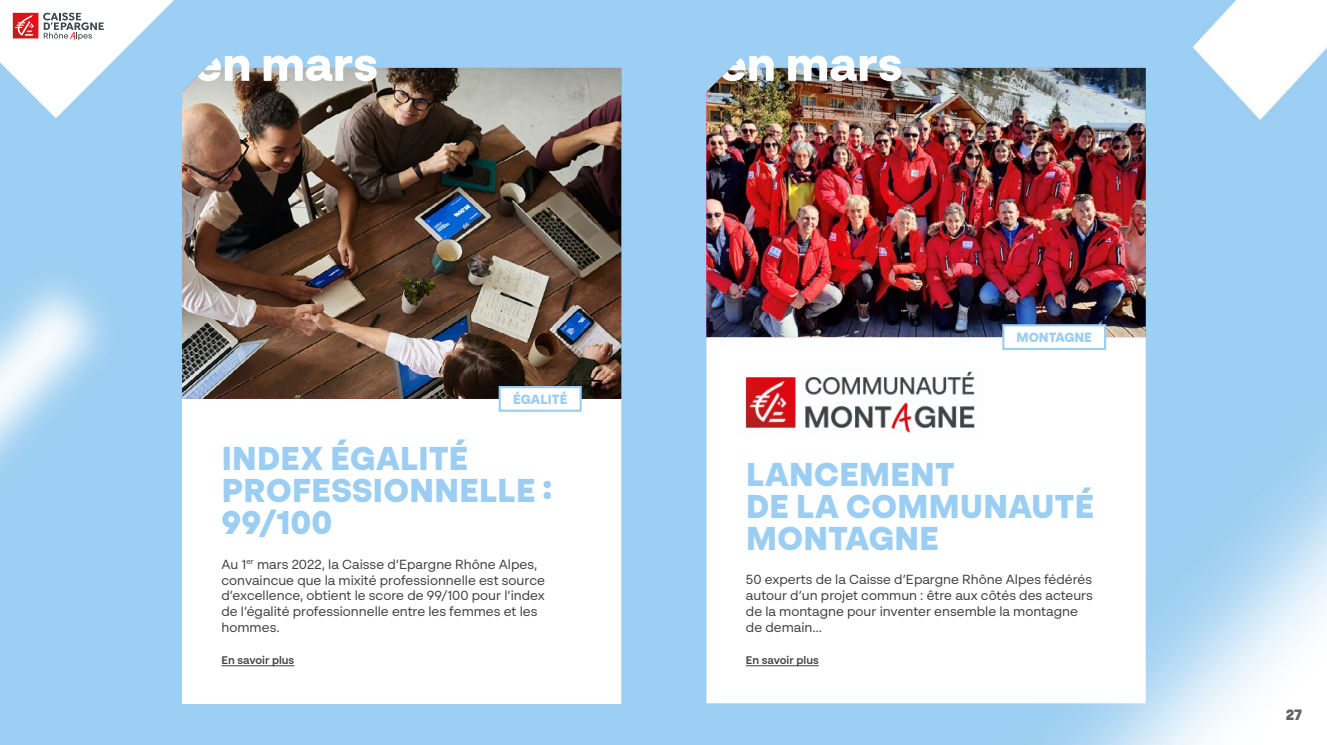
<style>
.page{position:relative;width:1327px;height:745px;background:#fff}
.page>*{position:absolute;margin:0;border:0;box-sizing:border-box;transform-origin:0 0}
.CALEND-titre{font:900 33px/31.9px "BR Sonoma";letter-spacing:.01em;color:#9bcef2}
.t1{font:900 15px "BR Sonoma";color:#646363}
.t2{font:900 13.38px "BR Sonoma";letter-spacing:-.005em;color:#9bcef2}
.CALEND-texte{font:13.12px/15.9px "BR Sonoma";color:#404040}
.web-email{font:600 11px "BR Sonoma";color:#404040}
</style>
<div class="page">
<img style="left:182px;top:68px;width:439px;height:330px">
<hr style="left:222px;top:665px;width:72px;height:1px;background:#404040">
<div style="left:500px;top:387px;width:81px;height:23px;background:#fff"></div>
<div style="left:499px;top:386px;width:83px;height:25px;border:2px solid #9bcef2"></div>
<svg style="left:264px;top:56px;width:113px;height:25px"></svg>
<svg style="left:706px;top:337px;width:440px;height:365px"></svg>
<img style="left:706px;top:68px;width:440px;height:269px">
<img style="left:736px;top:367px;width:247px;height:70px">
<hr style="left:746px;top:665px;width:73px;height:1px;background:#404040">
<div style="left:1003px;top:325px;width:102px;height:24px;background:#fff"></div>
<div style="left:1002px;top:324px;width:104px;height:26px;border:2px solid #9bcef2"></div>
<svg style="left:720px;top:56px;width:54px;height:25px"></svg>
<svg style="left:788px;top:56px;width:113px;height:25px"></svg>
<svg style="left:1266px;top:646px;width:49px;height:53px"></svg>
<svg style="left:0;top:0;width:249px;height:118px"></svg>
<p class="t2" style="left:513px;top:390px;width:56px">ÉGALITÉ</p>
<p class="CALEND-titre" style="left:222px;top:442px;width:332px">INDEX ÉGALITÉ<br>PROFESSIONNELLE :<br>99/100</p>
<p class="CALEND-texte" style="left:222px;top:555px;width:325px">Au 1<sup>er</sup> mars 2022, la Caisse d’Epargne Rhône Alpes, convaincue que la mixité professionnelle est source d’excellence, obtient le score de 99/100 pour l’index de l’égalité professionnelle entre les femmes et les hommes.</p>
<p class="web-email" style="left:222px;top:652px;width:74px">En savoir plus</p>
<p class="t2" style="left:1017px;top:328px;width:77px">MONTAGNE</p>
<p class="CALEND-titre" style="left:746px;top:458px;width:349px">LANCEMENT<br>DE LA COMMUNAUTÉ<br>MONTAGNE</p>
<p class="CALEND-texte" style="left:746px;top:571px;width:349px">50 experts de la Caisse d’Epargne Rhône Alpes fédérés autour d’un projet commun : être aux côtés des acteurs de la montagne pour inventer ensemble la montagne de demain…</p>
<p class="web-email" style="left:746px;top:652px;width:74px">En savoir plus</p>
<p class="t1" style="left:1286px;top:705px;width:18px">27</p>
</div>
